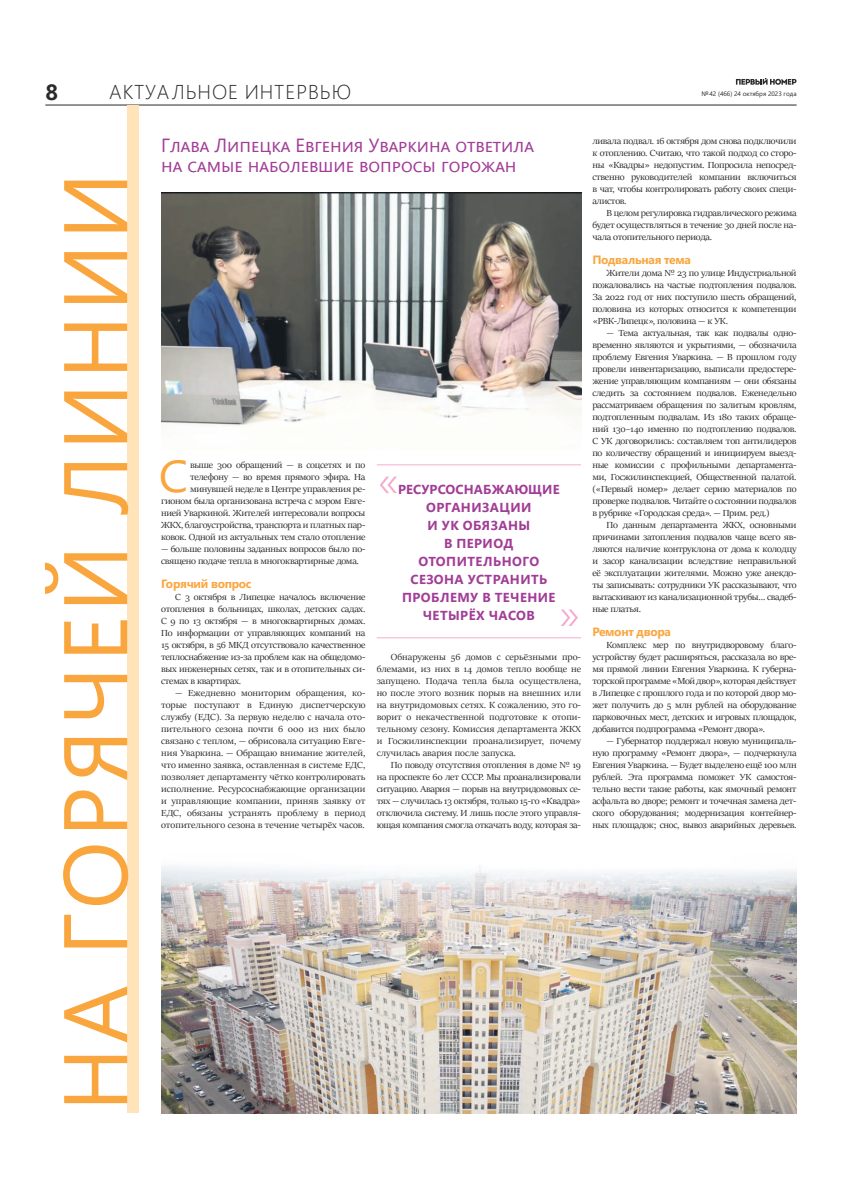
<style>
.page{position:relative;width:842px;height:1191px;background:#fff}
.page>*{position:absolute;margin:0;border:0;box-sizing:border-box;transform-origin:0 0}
.t1{font:90px "Segoe UI";letter-spacing:.045em;color:#faa63f}
.t2{font:300 50px "Segoe UI";color:#f5adce}
.t3{font:44.5px "Segoe UI";color:#faa63f;scale:1.07 1}
.t4{font:700 22px "Segoe UI";color:#2b292a}
.t5{font:300 20px "Segoe UI";letter-spacing:.045em;color:#2b292a}
.t6{font:19px/20px "Segoe UI";color:#a13d96}
.t7{font:700 13px/18px "Segoe UI";letter-spacing:.035em;color:#a13d96;text-align:center}
.t8{font:700 12px "Segoe UI";letter-spacing:-.025em;color:#faa63f}
.t9{font:9.9px/12px "Sitka Banner";letter-spacing:-.025em;color:#2b292a;text-align:justify;scale:1.07 1}
.t10{font:6.4px "Segoe UI";color:#2b292a}
</style>
<div class="page">
<hr style="left:45px;top:104px;width:752px;height:1px;background:#2b292a">
<svg style="left:736px;top:78px;width:60px;height:7px"></svg>
<div style="left:127px;top:105px;width:12px;height:1008px;background:#fee4b8"></div>
<hr style="left:377px;top:464px;width:204px;height:1px;background:#f5adce">
<hr style="left:377px;top:637px;width:204px;height:1px;background:#f5adce">
<img style="left:161px;top:192px;width:420px;height:233px">
<img style="left:161px;top:905px;width:636px;height:208px">
<svg style="left:161px;top:866px;width:636px;height:39px"></svg>
<h3 class="t4" style="left:45px;top:71px;width:14px">8</h3>
<p class="t10" style="left:701px;top:88px;width:97px">№ 42 (466) 24 октября 2023 года</p>
<h3 class="t5" style="left:109px;top:73px;width:244px">АКТУАЛЬНОЕ ИНТЕРВЬЮ</h3>
<h1 class="t1" style="left:10px;top:1111px;width:940px;rotate:-90deg">НА ГОРЯЧЕЙ ЛИНИИ</h1>
<h3 class="t6" style="left:161px;top:134px;width:374px">Глава Липецка Евгения Уваркина ответила на самые наболевшие вопросы горожан</h3>
<h3 class="t3" style="left:159px;top:434px;width:29px">С</h3>
<p class="t9" style="left:161px;top:459px;width:192px;text-align:right">выше 300 обращений — в соцсетях и по телефону — во время прямого эфира. На минувшей неделе в Центре управления ре&shy;гионом была организована встреча с мэром Евге&shy;нией Уваркиной. Жителей интересовали вопросы ЖКХ, благоустройства, транспорта и платных пар&shy;ковок. Одной из актуальных тем стало отопление</p>
<p class="t9" style="left:161px;top:543px;width:192px">— больше половины заданных вопросов было по&shy;священо подаче тепла в многоквартирные дома.</p>
<p class="t8" style="left:161px;top:572px;width:92px">Горячий вопрос</p>
<p class="t9" style="left:161px;top:591px;width:192px;text-indent:14px">С 3 октября в Липецке началось включение отопления в больницах, школах, детских садах.<br>С 9 по 13 октября — в многоквартирных домах.<br>По информации от управляющих компаний на 15 октября, в 56 МКД отсутствовало качественное теплоснабжение из-за проблем как на общедомо&shy;вых инженерных сетях, так и в отопительных си&shy;стемах в квартирах.</p>
<p class="t9" style="left:161px;top:687px;width:192px;text-indent:14px">— Ежедневно мониторим обращения, ко&shy;торые поступают в Единую диспетчерскую службу (ЕДС). За первую неделю с начала ото&shy;пительного сезона почти 6 000 из них было связано с теплом, — обрисовала ситуацию Евге&shy;ния Уваркина. — Обращаю внимание жителей, что именно заявка, оставленная в системе ЕДС, позволяет департаменту чётко контролировать исполнение. Ресурсоснабжающие организации и управляющие компании, приняв заявку от ЕДС, обязаны устранять проблему в период отопительного сезона в течение четырёх часов.</p>
<h2 class="t2" style="left:377px;top:433px;width:25px">«</h2>
<h3 class="t7" style="left:398px;top:479px;width:163px">РЕСУРСОСНАБЖАЮЩИЕ<br>ОРГАНИЗАЦИИ<br>И УК ОБЯЗАНЫ<br>В ПЕРИОД<br>ОТОПИТЕЛЬНОГО<br>СЕЗОНА УСТРАНИТЬ<br>ПРОБЛЕМУ В ТЕЧЕНИЕ<br>ЧЕТЫРЁХ ЧАСОВ</h3>
<h2 class="t2" style="left:581px;top:669px;width:25px;rotate:-180deg">«</h2>
<p class="t9" style="left:377px;top:651px;width:192px;text-indent:14px">Обнаружены 56 домов с серьёзными про&shy;блемами, из них в 14 домов тепло вообще не запущено. Подача тепла была осуществлена, но после этого возник порыв на внешних или на внутридомовых сетях. К сожалению, это го&shy;ворит о некачественной подготовке к отопи&shy;тельному сезону. Комиссия департамента ЖКХ и Госжилинспекции проанализирует, почему случилась авария после запуска.</p>
<p class="t9" style="left:377px;top:759px;width:192px;text-indent:14px">По поводу отсутствия отопления в доме № 19 на проспекте 60 лет СССР. Мы проанализировали ситуацию. Авария — порыв на внутридомовых се&shy;тях — случилась 13 октября, только 15-го «Квадра» отключила систему. И лишь после этого управля&shy;ющая компания смогла откачать воду, которая за-</p>
<p class="t9" style="left:592px;top:135px;width:192px">ливала подвал. 16 октября дом снова подключили к отоплению. Считаю, что такой подход со сторо&shy;ны «Квадры» недопустим. Попросила непосред&shy;ственно руководителей компании включиться в чат, чтобы контролировать работу своих специ&shy;алистов.</p>
<p class="t9" style="left:592px;top:207px;width:192px;text-indent:14px">В целом регулировка гидравлического режима будет осуществляться в течение 30 дней после на&shy;чала отопительного периода.</p>
<p class="t8" style="left:592px;top:248px;width:100px">Подвальная тема</p>
<p class="t9" style="left:592px;top:267px;width:192px;text-indent:14px">Жители дома № 23 по улице Индустриальной пожаловались на частые подтопления подвалов.<br>За 2022 год от них поступило шесть обращений, половина из которых относится к компетенции «РВК-Липецк», половина — к УК.</p>
<p class="t9" style="left:592px;top:327px;width:192px;text-indent:14px">— Тема актуальная, так как подвалы одно&shy;временно являются и укрытиями, — обозначила проблему Евгения Уваркина. — В прошлом году провели инвентаризацию, выписали предостере&shy;жение управляющим компаниям — они обязаны следить за состоянием подвалов. Еженедельно рассматриваем обращения по залитым кровлям, подтопленным подвалам. Из 180 таких обраще&shy;ний 130–140 именно по подтоплению подвалов.<br>С УК договорились: составляем топ антилидеров по количеству обращений и инициируем выезд&shy;ные комиссии с профильными департамента&shy;ми, Госжилинспекцией, Общественной палатой. («Первый номер» делает серию материалов по проверке подвалов. Читайте о состоянии подвалов в рубрике «Городская среда». — Прим. ред.)</p>
<p class="t9" style="left:592px;top:519px;width:192px;text-indent:14px">По данным департамента ЖКХ, основными причинами затопления подвалов чаще всего яв&shy;ляются наличие контруклона от дома к колодцу и засор канализации вследствие неправильной её эксплуатации жителями. Можно уже анекдо&shy;ты записывать: сотрудники УК рассказывают, что вытаскивают из канализационной трубы… свадеб&shy;ные платья.</p>
<p class="t8" style="left:592px;top:620px;width:80px">Ремонт двора</p>
<p class="t9" style="left:592px;top:639px;width:192px;text-indent:14px">Комплекс мер по внутридворовому благо&shy;устройству будет расширяться, рассказала во вре&shy;мя прямой линии Евгения Уваркина. К губерна&shy;торской программе «Мой двор», которая действует в Липецке с прошлого года и по которой двор мо&shy;жет получить до 5 млн рублей на оборудование парковочных мест, детских и игровых площадок, добавится подпрограмма «Ремонт двора».</p>
<p class="t9" style="left:592px;top:735px;width:192px;text-indent:14px">— Губернатор поддержал новую муниципаль&shy;ную программу «Ремонт двора», — подчеркнула Евгения Уваркина. — Будет выделено ещё 100 млн рублей. Эта программа поможет УК самостоя&shy;тельно вести такие работы, как ямочный ремонт асфальта во дворе; ремонт и точечная замена дет&shy;ского оборудования; модернизация контейнер&shy;ных площадок; снос, вывоз аварийных деревьев.</p>
</div>
